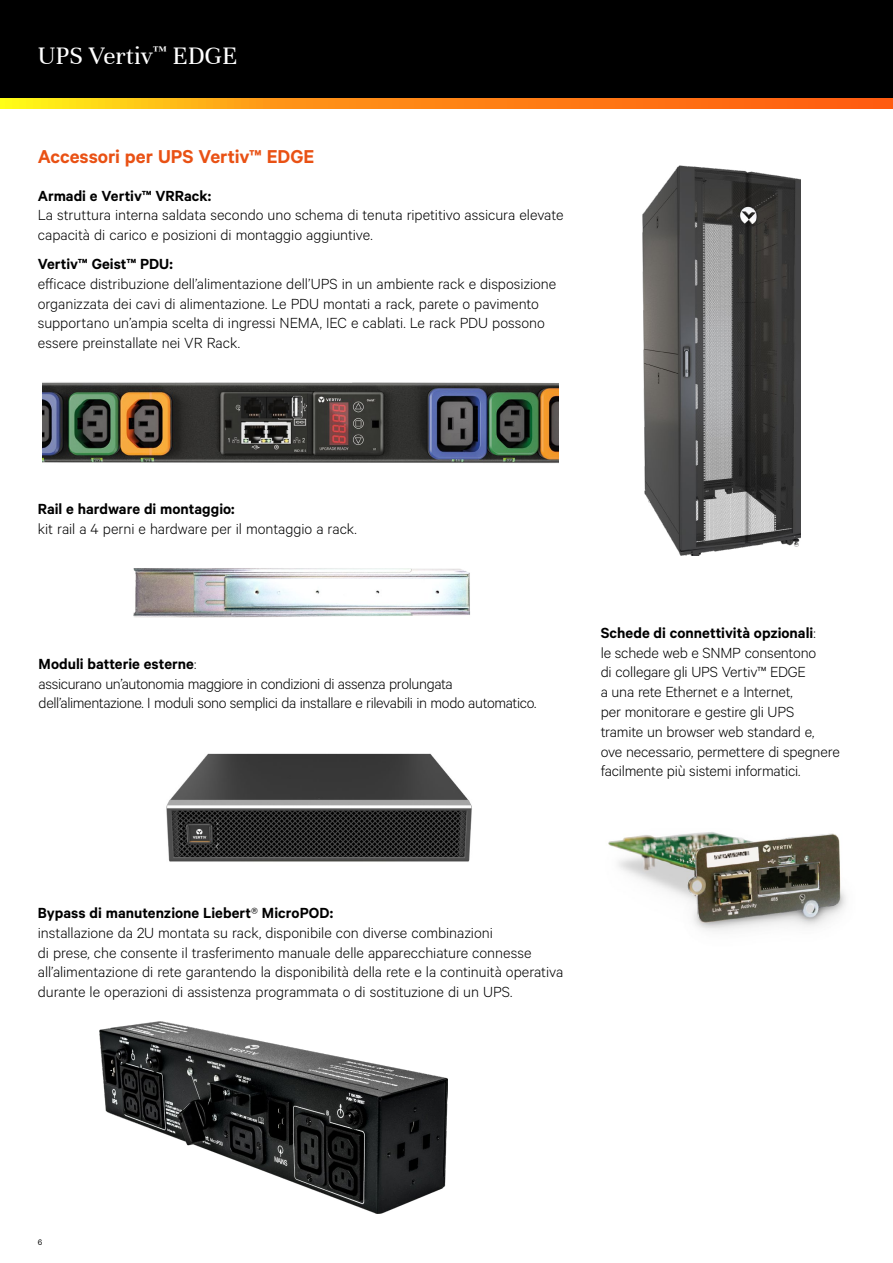
<style>
.page{position:relative;width:893px;height:1263px;background:#fff}
.page>*{position:absolute;margin:0;border:0;box-sizing:border-box;transform-origin:0 0}
.t1{font:27px "Unna";color:#fff}
.t2{font:600 21px "Calibre";color:#e95114}
.t3{font:300 16.5px/19.8px "Calibre";letter-spacing:-.005em;color:#000}
.t4{font:300 16.5px/19.8px "Calibre";letter-spacing:-.025em;color:#000}
.t5{font:600 16.5px "Calibre";color:#000}
.t6{font:9px "Calibre";color:#000}
.s1{font-weight:600}
</style>
<div class="page">
<div style="left:0;top:0;width:893px;height:108px;background:#000"></div>
<svg style="left:0;top:98px;width:893px;height:11px"></svg>
<img style="left:642px;top:165px;width:158px;height:391px">
<img style="left:608px;top:832px;width:238px;height:99px">
<img style="left:166px;top:753px;width:306px;height:109px">
<img style="left:42px;top:382px;width:517px;height:81px">
<img style="left:99px;top:1022px;width:349px;height:191px">
<img style="left:133px;top:568px;width:337px;height:50px">
<h1 class="t1" style="left:38px;top:40px;width:201px">UPS Vertiv<sup>™</sup> EDGE</h1>
<p class="t2" style="left:38px;top:144px;width:278px">Accessori per UPS Vertiv™ EDGE</p>
<p class="t5" style="left:38px;top:186px;width:175px">Armadi e Vertiv™ VRRack:</p>
<p class="t3" style="left:38px;top:205px;width:527px">La struttura interna saldata secondo uno schema di tenuta ripetitivo assicura elevate capacità di carico e posizioni di montaggio aggiuntive.</p>
<p class="t5" style="left:38px;top:254px;width:137px">Vertiv™ Geist™ PDU:</p>
<p class="t3" style="left:38px;top:273px;width:520px">efficace distribuzione dell’alimentazione dell’UPS in un ambiente rack e disposizione organizzata dei cavi di alimentazione. Le PDU montati a rack, parete o pavimento supportano un’ampia scelta di ingressi NEMA, IEC e cablati. Le rack PDU possono essere preinstallate nei VR Rack.</p>
<p class="t5" style="left:38px;top:499px;width:198px">Rail e hardware di montaggio:</p>
<p class="t3" style="left:38px;top:518px;width:321px">kit rail a 4 perni e hardware per il montaggio a rack.</p>
<p class="t4" style="left:39px;top:653px;width:499px"><span class="s1">Moduli batterie esterne</span>:<br>assicurano un’autonomia maggiore in condizioni di assenza prolungata dell’alimentazione. I moduli sono semplici da installare e rilevabili in modo automatico.</p>
<p class="t3" style="left:601px;top:622px;width:241px"><span class="s1">Schede di connettività opzionali</span>:<br>le schede web e SNMP consentono<br>di collegare gli UPS Vertiv™ EDGE<br>a una rete Ethernet e a Internet,<br>per monitorare e gestire gli UPS tramite un browser web standard e, ove necessario, permettere di spegnere facilmente più sistemi informatici.</p>
<p class="t3" style="left:38px;top:902px;width:527px"><span class="s1">Bypass di manutenzione Liebert</span>® <span class="s1">MicroPOD:<br></span>installazione da 2U montata su rack, disponibile con diverse combinazioni<br>di prese, che consente il trasferimento manuale delle apparecchiature connesse all’alimentazione di rete garantendo la disponibilità della rete e la continuità operativa durante le operazioni di assistenza programmata o di sostituzione di un UPS.</p>
<p class="t6" style="left:38px;top:1236px;width:6px">6</p>
</div>
